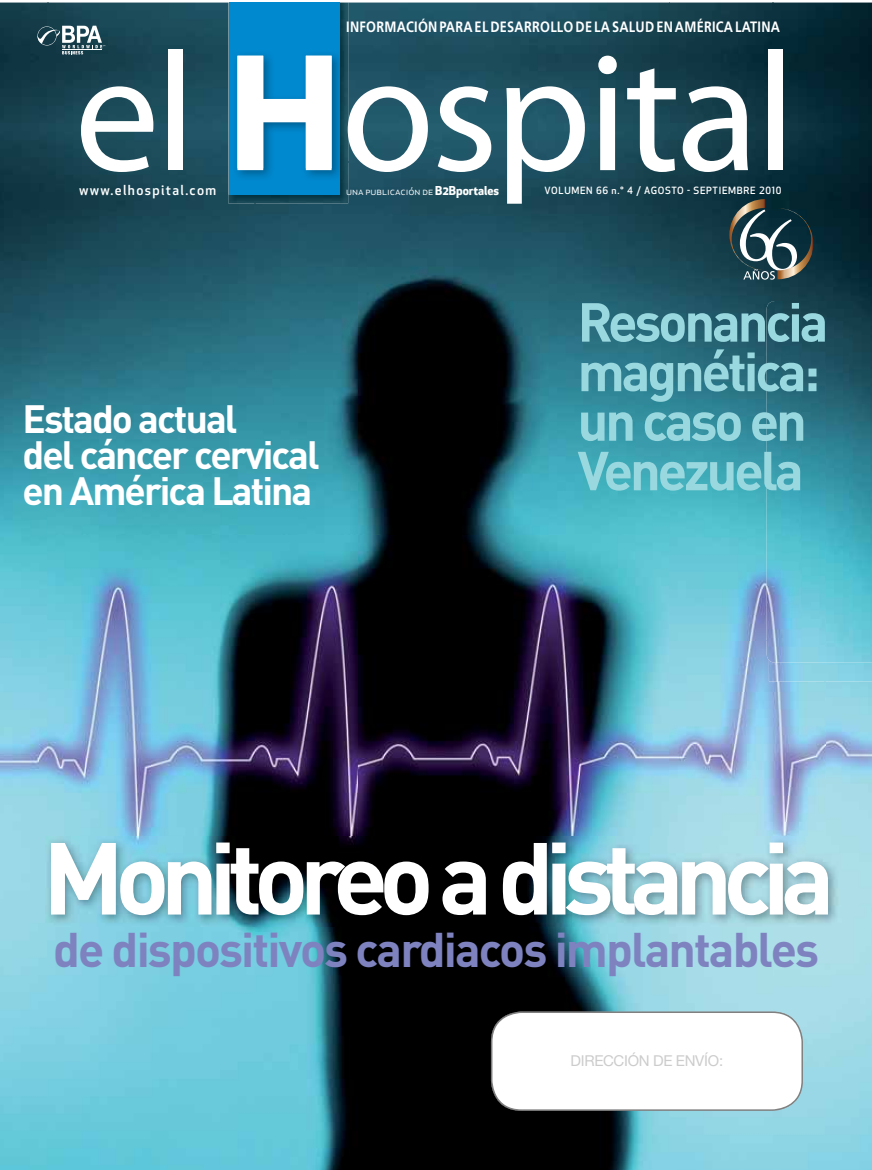
<style>
.page{position:relative;width:872px;height:1170px;background:#fff}
.page>*{position:absolute;margin:0;border:0;box-sizing:border-box;transform-origin:0 0}
.t1{font:169.5px "Myriad Pro Regular+SQPKIM";letter-spacing:-.02em;color:#fff}
.t2{font:100.5px "DINOT Bold+IWQMWX";letter-spacing:-.09em;color:#fff}
.t3{font:54px/49.5px "DINOT Bold+IWQMWX";letter-spacing:-.06em;color:#9ad8df}
.t4{font:48px "DINOT Bold+IWQMWX";letter-spacing:-.04em;color:#7e83c0}
.t5{font:39px/36px "DINOT Bold+IWQMWX";letter-spacing:-.05em;color:#fff}
.t6{font:15px "Frutiger Bold+WKYNWI";letter-spacing:.02em;color:#fff;scale:.85 1}
.t7{font:15px "Helvetica Neue Roman+SVWDBL";letter-spacing:-.02em;color:#ccc}
.t8{font:13.5px "Apex New Medium+OUWGUK";letter-spacing:.1em;color:#fff}
.t9{font:10.5px "Apex New Book+ZZTYXX";color:#fff}
.t10{font:9.75px "Apex New Medium+OUWGUK";letter-spacing:.07em;color:#fff}
.s1{font-family:"Myriad Pro Bold+DJZXDE";font-size:167.1px}
.s2{font-family:"Apex New Bold+KMFJQI";font-size:12px}
</style>
<div class="page">
<img style="left:0;top:906px;width:358px;height:263px">
<div style="left:358px;top:926px;width:156px;height:243px;background:#000"></div>
<img style="left:514px;top:1066px;width:358px;height:103px">
<img style="left:514px;top:926px;width:259px;height:85px">
<img style="left:0;top:3px;width:48px;height:903px">
<img style="left:825px;top:681px;width:47px;height:225px">
<img style="left:48px;top:216px;width:621px;height:620px">
<img style="left:669px;top:641px;width:156px;height:195px">
<img style="left:669px;top:3px;width:103px;height:638px">
<img style="left:772px;top:3px;width:100px;height:298px">
<img style="left:48px;top:3px;width:207px;height:213px">
<img style="left:255px;top:162px;width:415px;height:54px">
<img style="left:348px;top:3px;width:322px;height:159px">
<img style="left:769px;top:662px;width:103px;height:19px">
<img style="left:766px;top:301px;width:106px;height:361px">
<img style="left:781px;top:347px;width:19px;height:270px">
<img style="left:802px;top:317px;width:22px;height:329px">
<img style="left:805px;top:340px;width:19px;height:306px">
<img style="left:826px;top:321px;width:22px;height:321px">
<img style="left:228px;top:3px;width:120px;height:200px">
<svg style="left:229px;top:3px;width:110px;height:192px;background:#007ab9"></svg>
<svg style="left:491px;top:1011px;width:312px;height:99px"></svg>
<img style="left:46px;top:836px;width:793px;height:90px">
<svg style="left:37px;top:26px;width:68px;height:28px"></svg>
<svg style="left:729px;top:199px;width:84px;height:80px;background:#41585c"></svg>
<p class="t6" style="left:346px;top:22px;width:512px">INFORMACIÓN PARA EL DESARROLLO DE LA SALUD EN AMÉRICA LATINA</p>
<h1 class="t1" style="left:75px;top:12px;width:722px">el <span class="s1">H</span>ospital</h1>
<p class="t8" style="left:79px;top:185px;width:139px">www.elhospital.com</p>
<p class="t9" style="left:346px;top:185px;width:154px">una publicación de <span class="s2">B2Bportales</span></p>
<p class="t10" style="left:544px;top:187px;width:239px">VOLUMEN 66 n.° 4 / AGOSTO - SEPTIEMBRE 2010</p>
<h3 class="t5" style="left:23px;top:404px;width:299px">Estado actual<br>del cáncer cervical en América Latina</h3>
<h3 class="t3" style="left:577px;top:303px;width:252px">Resonancia magnética: un caso en<br>Venezuela</h3>
<h2 class="t2" style="left:43px;top:843px;width:793px">Monitoreo a distancia</h2>
<h3 class="t4" style="left:53px;top:932px;width:767px">de dispositivos cardiacos implantables</h3>
<p class="t7" style="left:570px;top:1051px;width:154px">DIRECCIÓN DE ENVÍO:</p>
</div>
